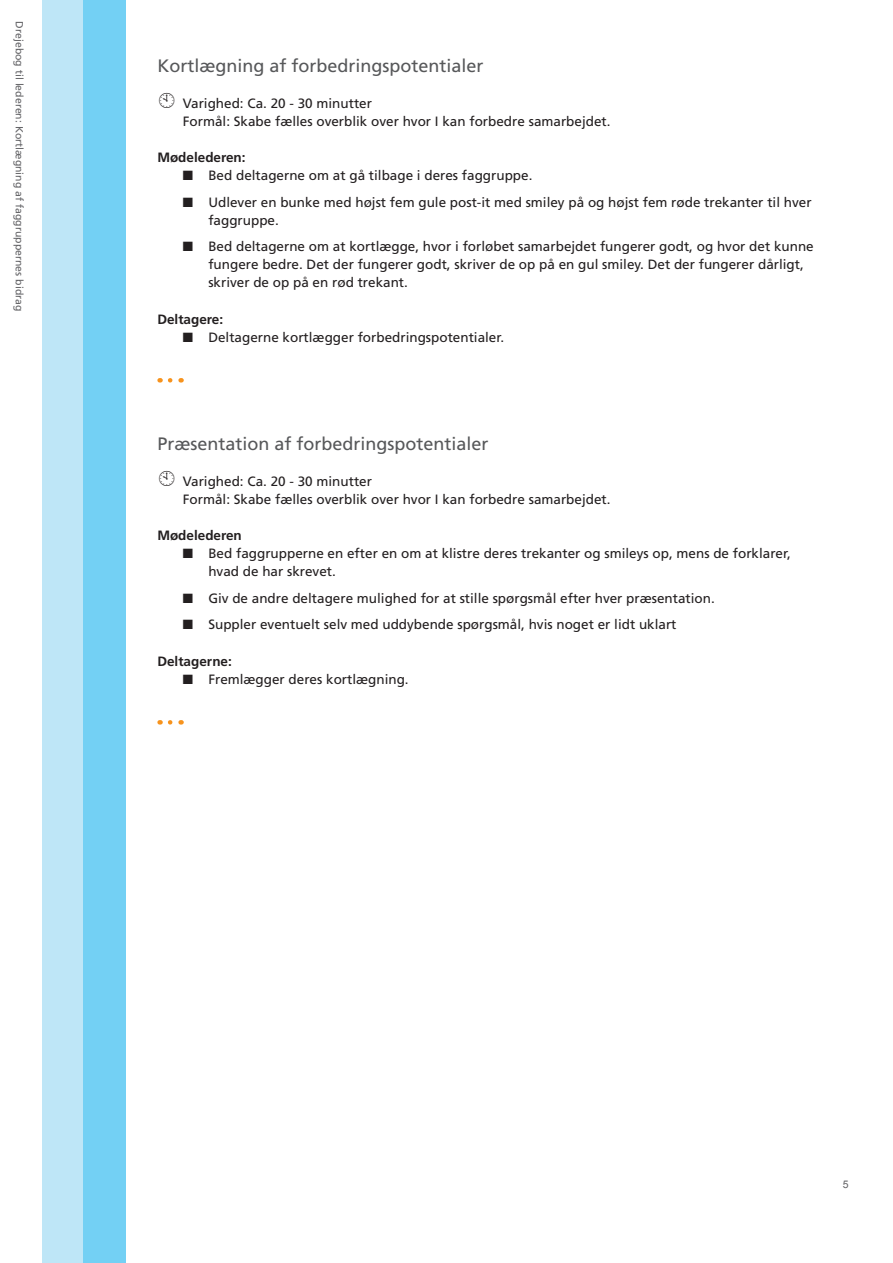
<style>
.page{position:relative;width:893px;height:1263px;background:#fff}
.page>*{position:absolute;margin:0;border:0;box-sizing:border-box;transform-origin:0 0}
.t1{font:18px "Frutiger";color:#57585a}
.brød_bullets__kun_in{font:13.5px/18px "Frutiger";color:#231f20}
.t2{font:700 13.5px "Frutiger";color:#231f20}
.t3{font:10.5px "Frutiger";color:#636366}
.t4{font:10.5px "Arial";color:#636366}
</style>
<div class="page">
<div style="left:82px;top:0;width:44px;height:1263px;background:#73d0f4"></div>
<div style="left:42px;top:0;width:40px;height:1263px;background:#bee6f7"></div>
<svg style="left:170px;top:378px;width:3px;height:5px"></svg>
<svg style="left:170px;top:720px;width:3px;height:5px"></svg>
<p class="t3" style="left:26px;top:21px;width:291px;rotate:90deg">Drejebog til lederen: Kortlægning af faggruppernes bidrag</p>
<h2 class="t1" style="left:157px;top:55px;width:328px">Kortlægning af forbedringspotentialer</h2>
<p class="brød_bullets__kun_in" style="left:183px;top:94px;width:191px">Varighed: Ca. 20 - 30 minutter</p>
<p class="brød_bullets__kun_in" style="left:183px;top:112px;width:429px">Formål: Skabe fælles overblik over hvor I kan forbedre samarbejdet.</p>
<h4 class="t2" style="left:157px;top:149px;width:90px">Mødelederen:</h4>
<p class="brød_bullets__kun_in" style="left:183px;top:166px;width:351px">■ Bed deltagerne om at gå tilbage i deres faggruppe.</p>
<p class="brød_bullets__kun_in" style="left:208px;top:193px;width:605px;text-indent:-26px">■ Udlever en bunke med højst fem gule post-it med smiley på og højst fem røde trekanter til hver faggruppe.</p>
<p class="brød_bullets__kun_in" style="left:208px;top:237px;width:607px;text-indent:-26px">■ Bed deltagerne om at kortlægge, hvor i forløbet samarbejdet fungerer godt, og hvor det kunne fungere bedre. Det der fungerer godt, skriver de op på en gul smiley. Det der fungerer dårligt, skriver de op på en rød trekant.</p>
<h4 class="t2" style="left:157px;top:311px;width:67px">Deltagere:</h4>
<p class="brød_bullets__kun_in" style="left:183px;top:328px;width:323px">■ Deltagerne kortlægger forbedringspotentialer.</p>
<h2 class="t1" style="left:157px;top:433px;width:333px">Præsentation af forbedringspotentialer</h2>
<p class="brød_bullets__kun_in" style="left:183px;top:472px;width:191px">Varighed: Ca. 20 - 30 minutter</p>
<p class="brød_bullets__kun_in" style="left:183px;top:490px;width:429px">Formål: Skabe fælles overblik over hvor I kan forbedre samarbejdet.</p>
<h4 class="t2" style="left:157px;top:527px;width:86px">Mødelederen</h4>
<p class="brød_bullets__kun_in" style="left:208px;top:544px;width:584px;text-indent:-26px">■ Bed faggrupperne en efter en om at klistre deres trekanter og smileys op, mens de forklarer, hvad de har skrevet.</p>
<p class="brød_bullets__kun_in" style="left:183px;top:589px;width:533px">■ Giv de andre deltagere mulighed for at stille spørgsmål efter hver præsentation.</p>
<p class="brød_bullets__kun_in" style="left:183px;top:615px;width:495px">■ Suppler eventuelt selv med uddybende spørgsmål, hvis noget er lidt uklart</p>
<h4 class="t2" style="left:157px;top:653px;width:76px">Deltagerne:</h4>
<p class="brød_bullets__kun_in" style="left:183px;top:670px;width:227px">■ Fremlægger deres kortlægning.</p>
<p class="t4" style="left:843px;top:1177px;width:7px">5</p>
</div>
